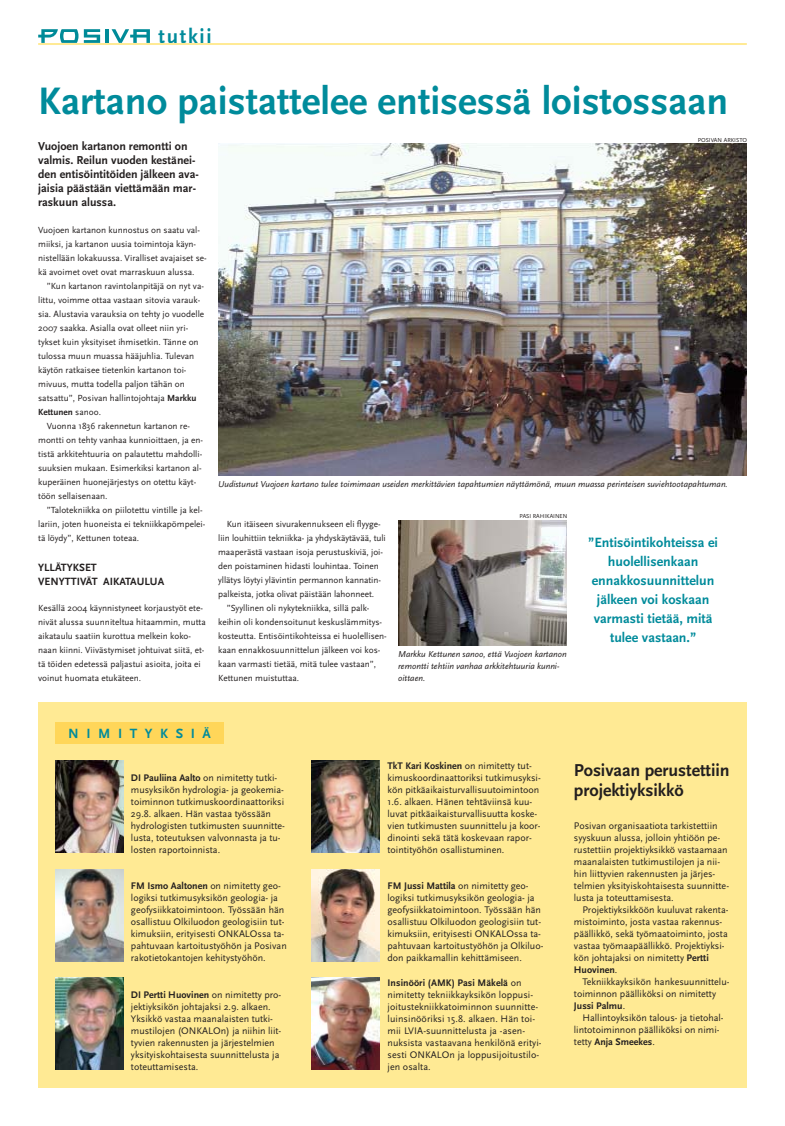
<style>
.page{position:relative;width:785px;height:1126px;background:#fff}
.page>*{position:absolute;margin:0;border:0;box-sizing:border-box;transform-origin:0 0}
.t1{font:700 40px "Scala Sans";color:#008b9b}
.t2{font:700 21px "Scala Sans";letter-spacing:.08em;color:#008b9b}
.t3{font:700 18px/20px "Scala Sans";letter-spacing:-.005em;color:#231f1f}
.t4{font:700 14px/19px "Scala Sans";color:#008b9b;text-align:center}
.t5{font:700 14px "Scala Sans";letter-spacing:.54em;color:#008b9b}
.t6{font:700 12px/14px "Scala Sans";color:#231f1f}
.t7{font:700 11px/14px "Scala Sans";color:#231f1f}
.t8{font:10px/12px "Scala Sans";color:#231f1f}
.t9{font:9.2px/14px "Scala Sans";color:#231f1f}
.t10{font:700 9.2px "Scala Sans";color:#231f1f}
.t11{font:italic 9px/12px "Scala Sans";color:#231f1f}
.t12{font:6px "Scala Sans";color:#231f1f}
.s1{font-weight:700}
.s2{font-weight:400}
</style>
<div class="page">
<hr style="left:38px;top:43px;width:709px;height:2px;background:#ffea94">
<svg style="left:38px;top:29px;width:62px;height:14px"></svg>
<svg style="left:112px;top:29px;width:38px;height:14px"></svg>
<hr style="left:105px;top:29px;width:4px;height:14px;background:#008b98">
<div style="left:38px;top:702px;width:709px;height:386px;background:#ffea94"></div>
<img style="left:398px;top:520px;width:169px;height:126px">
<img style="left:218px;top:144px;width:529px;height:332px">
<div style="left:55px;top:722px;width:169px;height:22px;background:#ffd659"></div>
<img style="left:55px;top:761px;width:68px;height:92px">
<img style="left:55px;top:869px;width:68px;height:92px">
<img style="left:55px;top:978px;width:68px;height:92px">
<img style="left:312px;top:761px;width:68px;height:92px">
<img style="left:312px;top:869px;width:68px;height:92px">
<img style="left:312px;top:978px;width:68px;height:92px">
<h2 class="t2" style="left:159px;top:28px;width:55px">tutkii</h2>
<h1 class="t1" style="left:38px;top:85px;width:692px">Kartano paistattelee entisessä loistossaan</h1>
<p class="t6" style="left:38px;top:140px;width:162px">Vuojoen kartanon remontti on valmis. Reilun vuoden kestänei&shy;den entisöintitöiden jälkeen ava&shy;jaisia päästään viettämään mar&shy;raskuun alussa.</p>
<p class="t12" style="left:698px;top:138px;width:51px">POSIVAN ARKISTO</p>
<p class="t9" style="left:38px;top:224px;width:170px">Vuojoen kartanon kunnostus on saatu val&shy;miiksi, ja kartanon uusia toimintoja käyn&shy;nistellään lokakuussa. Viralliset avajaiset se&shy;kä avoimet ovet ovat marraskuun alussa.</p>
<p class="t9" style="left:47px;top:280px;width:159px">”Kun kartanon ravintolanpitäjä on nyt va-</p>
<p class="t9" style="left:38px;top:294px;width:164px">littu, voimme ottaa vastaan sitovia varauk-</p>
<p class="t9" style="left:38px;top:308px;width:168px">sia. Alustavia varauksia on tehty jo vuodelle</p>
<p class="t9" style="left:38px;top:322px;width:152px">2007 saakka. Asialla ovat olleet niin yri-</p>
<p class="t9" style="left:38px;top:336px;width:162px">tykset kuin yksityiset ihmisetkin. Tänne on</p>
<p class="t9" style="left:38px;top:350px;width:158px">tulossa muun muassa hääjuhlia. Tulevan</p>
<p class="t9" style="left:38px;top:364px;width:150px">käytön ratkaisee tietenkin kartanon toi-</p>
<p class="t9" style="left:38px;top:378px;width:148px">mivuus, mutta todella paljon tähän on</p>
<p class="t9" style="left:38px;top:392px;width:160px">satsattu”, Posivan hallintojohtaja <span class="s1">Markku</span></p>
<p class="t10" style="left:38px;top:408px;width:64px">Kettunen <span class="s2">sanoo.</span></p>
<p class="t9" style="left:47px;top:420px;width:145px">Vuonna 1836 rakennetun kartanon re-</p>
<p class="t9" style="left:38px;top:434px;width:166px">montti on tehty vanhaa kunnioittaen, ja en-</p>
<p class="t9" style="left:38px;top:448px;width:166px">tistä arkkitehtuuria on palautettu mahdolli-</p>
<p class="t9" style="left:38px;top:462px;width:165px">suuksien mukaan. Esimerkiksi kartanon al-</p>
<p class="t9" style="left:38px;top:476px;width:160px">kuperäinen huonejärjestys on otettu käyt-</p>
<p class="t9" style="left:38px;top:490px;width:71px">töön sellaisenaan.</p>
<p class="t9" style="left:47px;top:504px;width:157px">”Talotekniikka on piilotettu vintille ja kel-</p>
<p class="t9" style="left:38px;top:518px;width:169px">lariin, joten huoneista ei tekniikkapömpelei-</p>
<p class="t9" style="left:38px;top:532px;width:103px">tä löydy”, Kettunen toteaa.</p>
<p class="t7" style="left:38px;top:561px;width:128px">YLLÄTYKSET<br>VENYTTIVÄT AIKATAULUA</p>
<p class="t9" style="left:38px;top:602px;width:169px">Kesällä 2004 käynnistyneet korjaustyöt ete&shy;nivät alussa suunniteltua hitaammin, mutta aikataulu saatiin kurottua melkein koko&shy;naan kiinni. Viivästymiset johtuivat siitä, et&shy;tä töiden edetessä paljastui asioita, joita ei voinut huomata etukäteen.</p>
<p class="t11" style="left:218px;top:479px;width:511px">Uudistunut Vuojoen kartano tulee toimimaan useiden merkittävien tapahtumien näyttämönä, muun muassa perinteisen suviehtootapahtuman.</p>
<p class="t9" style="left:227px;top:518px;width:155px">Kun itäiseen sivurakennukseen eli flyyge-</p>
<p class="t9" style="left:218px;top:532px;width:169px">liin louhittiin tekniikka- ja yhdyskäytävää, tuli</p>
<p class="t9" style="left:218px;top:546px;width:166px">maaperästä vastaan isoja perustuskiviä, joi-</p>
<p class="t9" style="left:218px;top:560px;width:162px">den poistaminen hidasti louhintaa. Toi nen</p>
<p class="t9" style="left:218px;top:574px;width:164px">yllätys löytyi ylävintin permannon kannatin-</p>
<p class="t9" style="left:218px;top:588px;width:157px">palkeista, jotka olivat päistään lahonneet.</p>
<p class="t9" style="left:227px;top:602px;width:144px">”Syyllinen oli nykytekniikka, sillä palk-</p>
<p class="t9" style="left:218px;top:616px;width:165px">keihin oli kondensoitunut keskuslämmitys-</p>
<p class="t9" style="left:218px;top:630px;width:170px">kosteutta. Entisöintikohteissa ei huolellisen-</p>
<p class="t9" style="left:218px;top:644px;width:164px">kaan ennakkosuunnittelun jälkeen voi kos-</p>
<p class="t9" style="left:218px;top:658px;width:160px">kaan varmasti tietää, mitä tulee vastaan”,</p>
<p class="t9" style="left:218px;top:672px;width:83px">Kettunen muistuttaa.</p>
<p class="t12" style="left:519px;top:514px;width:50px">PASI RAHIKAINEN</p>
<p class="t11" style="left:398px;top:649px;width:170px">Markku Kettunen sanoo, että Vuojoen kartanon remontti tehtiin vanhaa arkkitehtuuria kunni&shy;oittaen.</p>
<h3 class="t4" style="left:588px;top:534px;width:131px">”Entisöintikohteissa ei huolellisenkaan ennakkosuunnittelun jälkeen voi koskaan varmasti tietää, mitä tulee vastaan.”</h3>
<h3 class="t5" style="left:68px;top:728px;width:144px">NIMITYKSIÄ</h3>
<p class="t8" style="left:131px;top:772px;width:155px"><span class="s1">DI Pauliina Aalto</span> on nimitetty tutki&shy;musyksikön hydrologia- ja geokemia&shy;toiminnon tutkimuskoordinaattoriksi 29.8. alkaen. Hän vastaa työssään hydrologisten tutkimusten suunnitte&shy;lusta, toteutuksen valvonnasta ja tu&shy;losten raportoinnista.</p>
<p class="t8" style="left:131px;top:881px;width:157px"><span class="s1">FM Ismo Aaltonen</span> on nimitetty geo&shy;logiksi tutkimusyksikön geologia- ja geofysiikkatoimintoon. Työssään hän osallistuu Olkiluodon geologisiin tut&shy;kimuksiin, erityisesti ONKALOssa ta&shy;pahtuvaan kartoitustyöhön ja Posivan rakotietokantojen kehitystyöhön.</p>
<p class="t8" style="left:131px;top:989px;width:152px"><span class="s1">DI Pertti Huovinen</span> on nimitetty pro&shy;jektiyksikön johtajaksi 2.9. alkaen.<br>Yksikkö vastaa maanalaisten tutki&shy;mustilojen (ONKALOn) ja niihin liit&shy;tyvien rakennusten ja järjestelmien yksityiskohtaisesta suunnittelusta ja toteuttamisesta.</p>
<p class="t8" style="left:388px;top:760px;width:155px"><span class="s1">TkT Kari Koskinen</span> on nimitetty tut&shy;kimuskoordinaattoriksi tutkimusyksi&shy;kön pitkäaikaisturvallisuutoimintoon 1.6. alkaen. Hänen tehtäviinsä kuu&shy;luvat pitkäaikaisturvallisuutta koske&shy;vien tutkimusten suunnittelu ja koor&shy;dinointi sekä tätä koskevaan rapor&shy;tointityöhön osallistuminen.</p>
<p class="t8" style="left:388px;top:881px;width:157px"><span class="s1">FM Jussi Mattila</span> on nimitetty geo&shy;logiksi tutkimusyksikön geologia- ja geofysiikkatoimintoon. Työssään hän osallistuu Olkiluodon geologisiin tut&shy;kimuksiin, erityisesti ONKALOssa ta&shy;pahtuvaan kartoitustyöhön ja Olkiluo&shy;don paikkamallin kehittämiseen.</p>
<p class="t8" style="left:388px;top:977px;width:156px"><span class="s1">Insinööri (AMK) Pasi Mäkelä</span> on nimitetty tekniikkayksikön loppusi&shy;joitustekniikkatoiminnon suunnitte&shy;luinsinööriksi 15.8. alkaen. Hän toi&shy;mii LVIA-suunnittelusta ja -asen&shy;nuksista vastaavana henkilönä erityi&shy;sesti ONKALOn ja loppusijoitustilo&shy;jen osalta.</p>
<h3 class="t3" style="left:574px;top:761px;width:157px">Posivaan perustettiin projektiyksikkö</h3>
<p class="t8" style="left:574px;top:821px;width:157px">Posivan organisaatiota tarkistettiin syyskuun alussa, jolloin yhtiöön pe&shy;rustettiin projektiyksikkö vastaamaan maanalaisten tutkimustilojen ja nii&shy;hin liittyvien rakennusten ja järjes&shy;telmien yksityiskohtaisesta suunnitte&shy;lusta ja toteuttamisesta.</p>
<p class="t8" style="left:574px;top:905px;width:156px;text-indent:9px">Projektiyksikköön kuuluvat rakenta&shy;mistoiminto, josta vastaa rakennus&shy;päällikkö, sekä työmaatoiminto, josta vastaa työmaapäällikkö. Projektiyksi&shy;kön johtajaksi on nimitetty <span class="s1">Pertti Huovinen</span>.</p>
<p class="t8" style="left:574px;top:977px;width:157px;text-indent:9px">Tekniikkayksikön hankesuunnittelu&shy;toiminnon päälliköksi on nimitetty<br><span class="s1">Jussi Palmu</span>.</p>
<p class="t8" style="left:574px;top:1013px;width:151px;text-indent:9px">Hallintoyksikön talous- ja tietohal&shy;lintotoiminnon päälliköksi on nimi&shy;tetty <span class="s1">Anja Smeekes</span>.</p>
</div>
